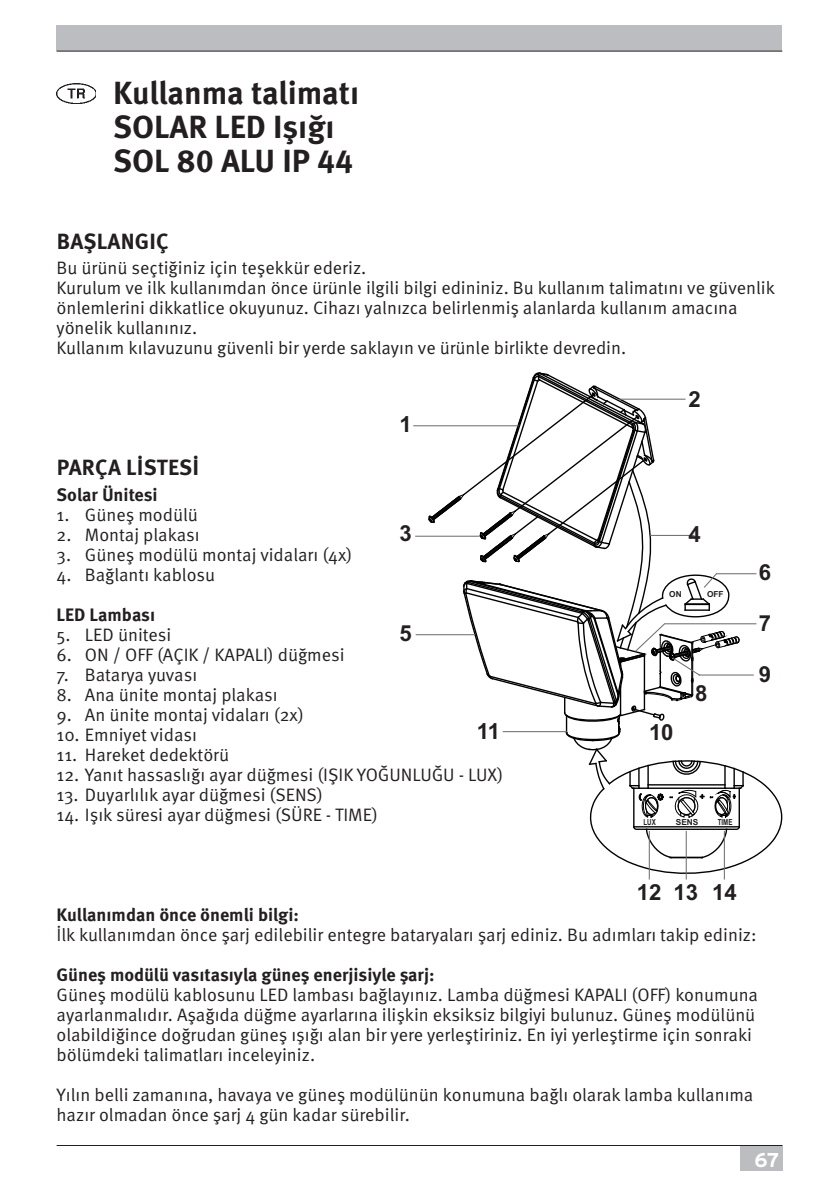
<style>
.page{position:relative;width:839px;height:1191px;background:#fff}
.page>*{position:absolute;margin:0;border:0;box-sizing:border-box;transform-origin:0 0}
.t1{font:700 32px/34px "Meta Pro";color:#231f20}
.t2{font:700 22.2px "Arial";color:#231f20}
.t3{font:700 22px "Meta Pro";letter-spacing:.01em;color:#231f20}
.t4{font:700 20px "Interstate";color:#fff}
.t5{font:18px/20px "Meta Pro";color:#231f20}
.t6{font:700 18px "Meta Pro";color:#231f20}
.t7{font:700 8.4px "Arial";color:#231f20}
.t8{font:700 8.4px "Arial";color:#231f20;scale:.74 1}
</style>
<div class="page">
<div style="left:57px;top:26px;width:725px;height:25px;background:#bbbdc0"></div>
<hr style="left:57px;top:51px;width:725px;height:1px;background:#231f20">
<img style="left:57px;top:83px;width:39px;height:20px">
<div style="left:740px;top:1145px;width:42px;height:26px;background:#bbbdc0"></div>
<hr style="left:57px;top:1145px;width:725px;height:1px;background:#231f20">
<hr style="left:414px;top:425px;width:104px;height:1px;background:#6d6e70">
<hr style="left:416px;top:536px;width:63px;height:1px;background:#6d6e70">
<hr style="left:416px;top:634px;width:58px;height:1px;background:#6d6e70">
<svg style="left:429px;top:372px;width:353px;height:507px"></svg>
<hr style="left:649px;top:831px;width:1px;height:48px;background:#6d6e70">
<hr style="left:686px;top:831px;width:1px;height:48px;background:#6d6e70">
<hr style="left:724px;top:831px;width:1px;height:48px;background:#6d6e70">
<h1 class="t1" style="left:113px;top:77px;width:248px">Kullanma talimatı<br>SOLAR LED Işığı<br>SOL 80 ALU IP 44</h1>
<p class="t3" style="left:57px;top:232px;width:114px">BAŞLANGIÇ</p>
<p class="t5" style="left:56px;top:259px;width:720px">Bu ürünü seçtiğiniz için teşekkür ederiz.<br>Kurulum ve ilk kullanımdan önce ürünle ilgili bilgi edininiz. Bu kullanım talimatını ve güvenlik önlemlerini dikkatlice okuyunuz. Cihazı yalnızca belirlenmiş alanlarda kullanım amacına yönelik kullanınız.<br>Kullanım kılavuzunu güvenli bir yerde saklayın ve ürünle birlikte devredin.</p>
<p class="t2" style="left:399px;top:411px;width:14px">1</p>
<p class="t2" style="left:688px;top:386px;width:14px">2</p>
<p class="t3" style="left:57px;top:458px;width:144px">PARÇA LİSTESİ</p>
<p class="t6" style="left:57px;top:487px;width:102px">Solar Ünitesi</p>
<p class="t5" style="left:57px;top:506px;width:143px">1. Güneş modülü</p>
<p class="t5" style="left:57px;top:526px;width:144px">2. Montaj plakası</p>
<p class="t5" style="left:57px;top:546px;width:297px">3. Güneş modülü montaj vidaları (4x)</p>
<p class="t5" style="left:57px;top:566px;width:160px">4. Bağlantı kablosu</p>
<p class="t6" style="left:57px;top:607px;width:100px">LED Lambası</p>
<p class="t5" style="left:57px;top:626px;width:116px">5. LED ünitesi</p>
<p class="t5" style="left:57px;top:646px;width:289px">6. ON / OFF (AÇIK / KAPALI) düğmesi</p>
<p class="t5" style="left:57px;top:666px;width:142px">7. Batarya yuvası</p>
<p class="t5" style="left:57px;top:686px;width:222px">8. Ana ünite montaj plakası</p>
<p class="t5" style="left:57px;top:706px;width:249px">9. An ünite montaj vidaları (2x)</p>
<p class="t5" style="left:57px;top:726px;width:142px">10. Emniyet vidası</p>
<p class="t5" style="left:57px;top:746px;width:174px">11. Hareket dedektörü</p>
<p class="t5" style="left:57px;top:766px;width:448px">12. Yanıt hassaslığı ayar düğmesi (IŞIK YOĞUNLUĞU - LUX)</p>
<p class="t5" style="left:57px;top:786px;width:268px">13. Duyarlılık ayar düğmesi (SENS)</p>
<p class="t5" style="left:57px;top:806px;width:323px">14. Işık süresi ayar düğmesi (SÜRE - TIME)</p>
<p class="t2" style="left:399px;top:520px;width:14px">3</p>
<p class="t2" style="left:688px;top:521px;width:14px">4</p>
<p class="t7" style="left:669px;top:589px;width:14px">ON</p>
<p class="t7" style="left:707px;top:589px;width:18px">OFF</p>
<p class="t2" style="left:399px;top:621px;width:14px">5</p>
<p class="t2" style="left:695px;top:681px;width:14px">8</p>
<p class="t2" style="left:477px;top:718px;width:25px">11</p>
<p class="t2" style="left:649px;top:719px;width:26px">10</p>
<p class="t7" style="left:676px;top:817px;width:24px">SENS</p>
<p class="t8" style="left:643px;top:817px;width:18px">LUX</p>
<p class="t8" style="left:718px;top:817px;width:21px">TIME</p>
<p class="t2" style="left:759px;top:559px;width:14px">6</p>
<p class="t2" style="left:759px;top:610px;width:14px">7</p>
<p class="t2" style="left:759px;top:661px;width:14px">9</p>
<p class="t2" style="left:637px;top:879px;width:102px">12 13 14</p>
<p class="t6" style="left:57px;top:906px;width:244px">Kullanımdan önce önemli bilgi:</p>
<p class="t5" style="left:57px;top:926px;width:701px">İlk kullanımdan önce şarj edilebilir entegre bataryaları şarj ediniz. Bu adımları takip ediniz:</p>
<p class="t6" style="left:57px;top:966px;width:379px">Güneş modülü vasıtasıyla güneş enerjisiyle şarj:</p>
<p class="t5" style="left:57px;top:986px;width:703px">Güneş modülü kablosunu LED lambası bağlayınız. Lamba düğmesi KAPALI (OFF) konumuna ayarlanmalıdır. Aşağıda düğme ayarlarına ilişkin eksiksiz bilgiyi bulunuz. Güneş modülünü olabildiğince doğrudan güneş ışığı alan bir yere yerleştiriniz. En iyi yerleştirme için sonraki bölümdeki talimatları inceleyiniz.</p>
<p class="t5" style="left:57px;top:1086px;width:698px">Yılın belli zamanına, havaya ve güneş modülünün konumuna bağlı olarak lamba kullanıma hazır olmadan önce şarj 4 gün kadar sürebilir.</p>
<p class="t4" style="left:754px;top:1152px;width:26px">67</p>
</div>
